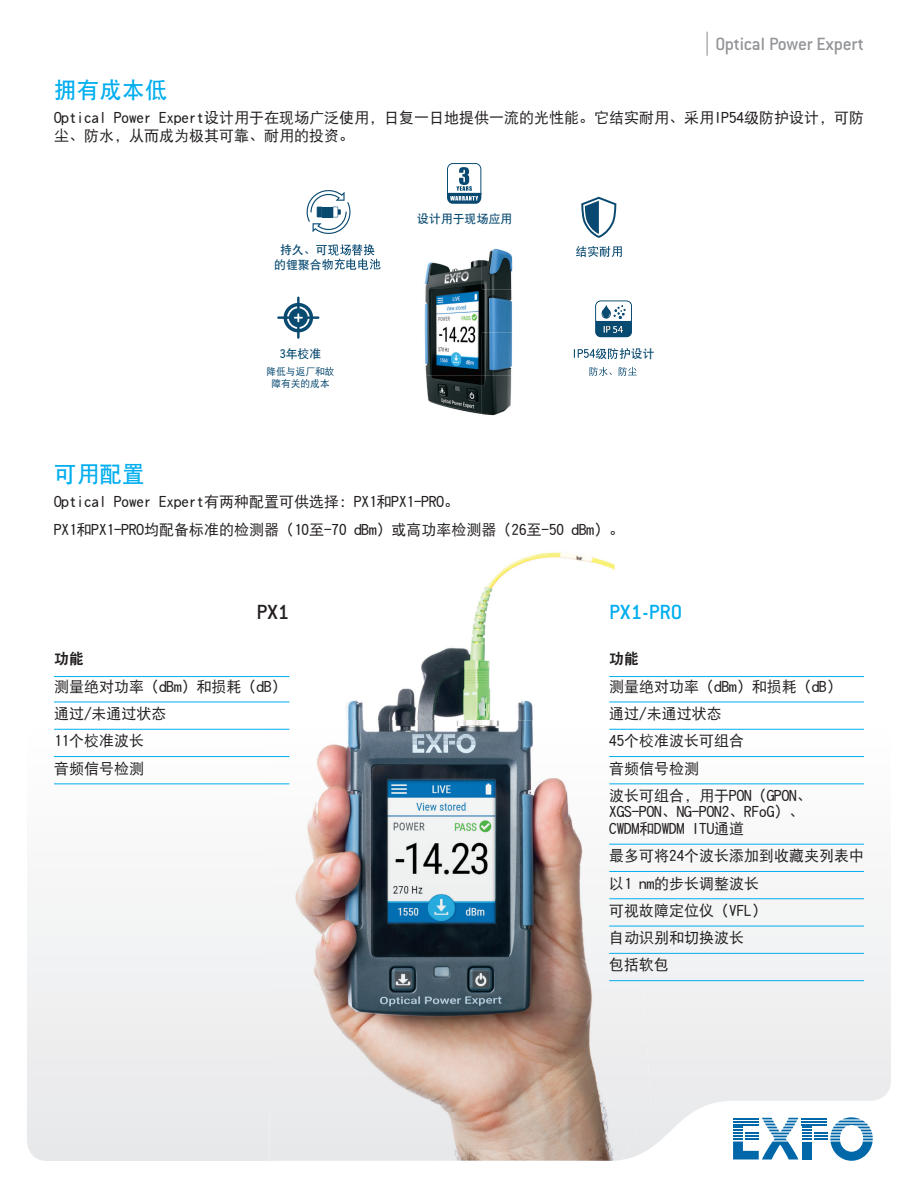
<style>
.page{position:relative;width:918px;height:1188px;background:#fff}
.page>*{position:absolute;margin:0;border:0;box-sizing:border-box;transform-origin:0 0}
.t1{font:22.5px "DF Hei W7";letter-spacing:.01em;color:#00aeef}
.t2{font:500 22.5px "Conduit ITC";color:#00aeef}
.t3{font:500 22.5px "Conduit ITC";color:#231f20}
.t4{font:500 19.5px "Conduit ITC";letter-spacing:-.01em;color:#939598}
.t5{font:15px/27.3px "DF Hei W5";color:#231f20}
.t6{font:15px "DF Hei W9";color:#231f20}
.t7{font:11.85px/14.2px "DF Hei W7";color:#094a71;text-align:center}
.t8{font:9.75px/11.7px "DF Hei W5";color:#094a71;text-align:center}
</style>
<div class="page">
<svg style="left:27px;top:728px;width:864px;height:433px"></svg>
<svg style="left:707px;top:32px;width:1px;height:24px"></svg>
<svg style="left:733px;top:1117px;width:140px;height:44px"></svg>
<img style="left:269px;top:552px;width:356px;height:169px">
<img style="left:269px;top:721px;width:239px;height:440px">
<img style="left:508px;top:721px;width:137px;height:293px">
<img style="left:508px;top:1014px;width:143px;height:147px">
<svg style="left:306px;top:190px;width:45px;height:44px"></svg>
<div style="left:322px;top:207px;width:5px;height:10px;background:#094a71"></div>
<div style="left:327px;top:207px;width:6px;height:10px;background:#094a71"></div>
<svg style="left:277px;top:297px;width:42px;height:42px"></svg>
<svg style="left:581px;top:197px;width:35px;height:41px"></svg>
<svg style="left:447px;top:163px;width:34px;height:41px"></svg>
<img style="left:339px;top:248px;width:294px;height:168px">
<svg style="left:329px;top:367px;width:5px;height:9px"></svg>
<img style="left:574px;top:348px;width:61px;height:11px">
<img style="left:589px;top:367px;width:46px;height:9px">
<img style="left:329px;top:246px;width:45px;height:10px">
<img style="left:329px;top:259px;width:52px;height:11px">
<img style="left:576px;top:246px;width:46px;height:11px">
<svg style="left:595px;top:300px;width:37px;height:37px"></svg>
<hr style="left:54px;top:676px;width:235px;height:1px;background:#00aeef">
<hr style="left:54px;top:702px;width:235px;height:1px;background:#00aeef">
<hr style="left:54px;top:729px;width:235px;height:1px;background:#00aeef">
<hr style="left:54px;top:756px;width:235px;height:1px;background:#00aeef">
<hr style="left:54px;top:784px;width:235px;height:1px;background:#00aeef">
<hr style="left:609px;top:676px;width:255px;height:1px;background:#00aeef">
<hr style="left:609px;top:702px;width:255px;height:1px;background:#00aeef">
<hr style="left:609px;top:729px;width:255px;height:1px;background:#00aeef">
<hr style="left:609px;top:756px;width:255px;height:1px;background:#00aeef">
<hr style="left:609px;top:784px;width:255px;height:1px;background:#00aeef">
<hr style="left:609px;top:844px;width:255px;height:1px;background:#00aeef">
<hr style="left:609px;top:871px;width:255px;height:1px;background:#00aeef">
<hr style="left:609px;top:899px;width:255px;height:1px;background:#00aeef">
<hr style="left:609px;top:926px;width:255px;height:1px;background:#00aeef">
<hr style="left:609px;top:953px;width:255px;height:1px;background:#00aeef">
<hr style="left:609px;top:980px;width:255px;height:1px;background:#00aeef">
<h2 class="t4" style="left:715px;top:33px;width:150px">Optical Power Expert</h2>
<h1 class="t1" style="left:54px;top:78px;width:115px">拥有成本低</h1>
<p class="t5" style="left:54px;top:108px;width:811px;line-height:18px">Optical Power Expert设计用于在现场广泛使用，日复一日地提供一流的光性能。它结实耐用、采用IP54级防护设计，可防尘、防水，从而成为极其可靠、耐用的投资。</p>
<p class="t7" style="left:274px;top:243px;width:108px">持久、可现场替换的锂聚合物充电电池</p>
<p class="t7" style="left:280px;top:346px;width:43px">3年校准</p>
<p class="t8" style="left:267px;top:366px;width:70px">降低与返厂和故障有关的成本</p>
<p class="t7" style="left:417px;top:212px;width:97px">设计用于现场应用</p>
<h1 class="t1" style="left:54px;top:463px;width:92px">可用配置</h1>
<p class="t5" style="left:54px;top:488px;width:571px;line-height:28.2px">Optical Power Expert有两种配置可供选择：PX1和PX1-PRO。<br>PX1和PX1-PRO均配备标准的检测器（10至-70 dBm）或高功率检测器（26至-50 dBm）。</p>
<h1 class="t3" style="left:257px;top:599px;width:34px">PX1</h1>
<p class="t6" style="left:54px;top:652px;width:31px">功能</p>
<p class="t5" style="left:54px;top:673px;width:234px">测量绝对功率（dBm）和损耗（dB）通过/未通过状态<br>11个校准波长<br>音频信号检测</p>
<h1 class="t2" style="left:609px;top:599px;width:75px">PX1-PRO</h1>
<p class="t6" style="left:609px;top:652px;width:31px">功能</p>
<p class="t5" style="left:609px;top:673px;width:234px">测量绝对功率（dBm）和损耗（dB）通过/未通过状态<br>45个校准波长可组合<br>音频信号检测<br>波长可组合，用于PON（GPON、</p>
<p class="t5" style="left:609px;top:804px;width:196px;line-height:16.5px">XGS-PON、NG-PON2、RFoG）、<br>CWDM和DWDM ITU通道</p>
<p class="t5" style="left:609px;top:842px;width:256px">最多可将24个波长添加到收藏夹列表中以1 nm的步长调整波长<br>可视故障定位仪（VFL）<br>自动识别和切换波长<br>包括软包</p>
</div>
